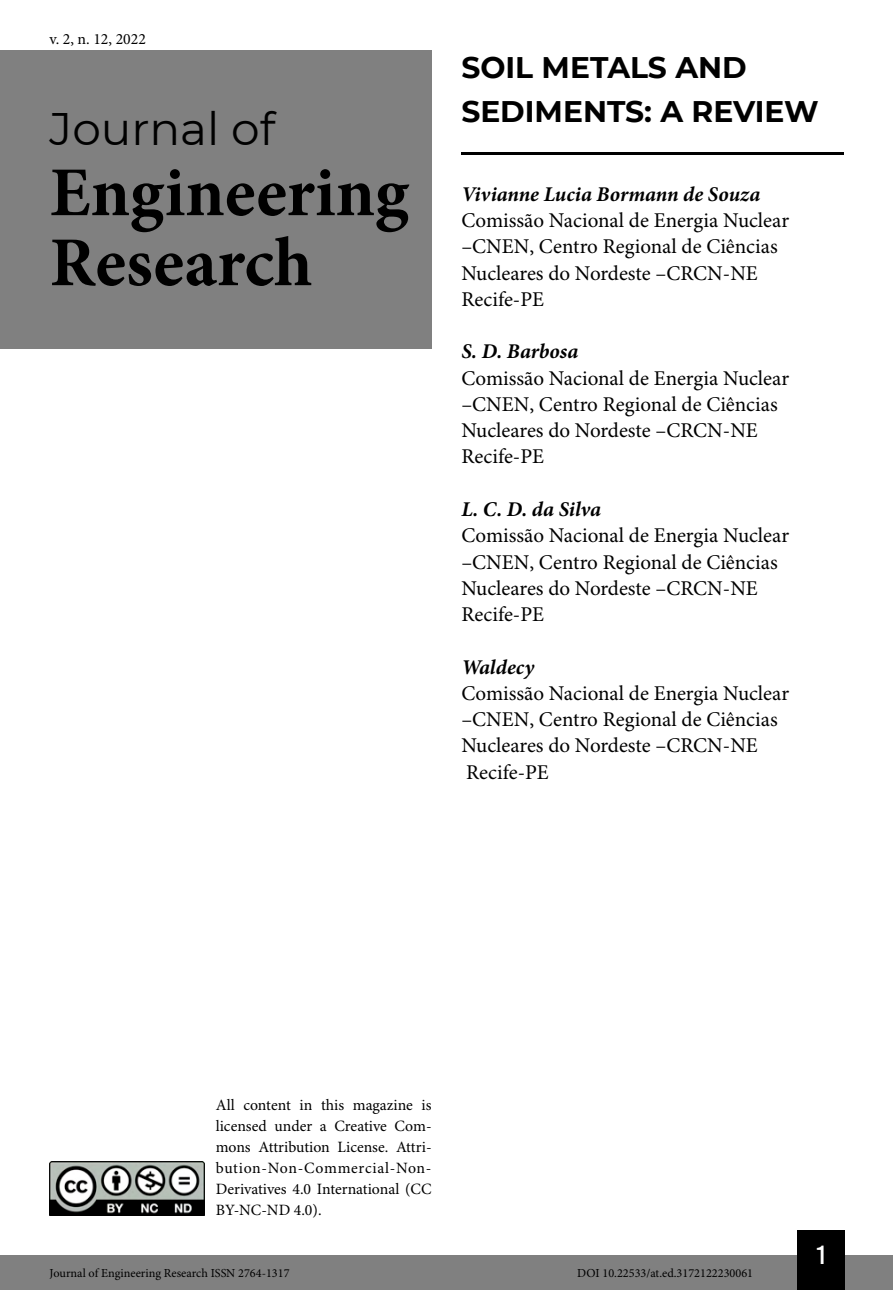
<style>
.page{position:relative;width:893px;height:1290px;background:#fff}
.page>*{position:absolute;margin:0;border:0;box-sizing:border-box;transform-origin:0 0}
.t1{font:700 70px/70px "Minion Pro";color:#000}
.t2{font:45.5px "Montserrat";color:#000}
.t3{font:700 29.75px/43.8px "Montserrat";color:#000}
.t4{font:26.25px "Bebas Kai";color:#fff}
.t5{font:21px/26.2px "Minion Pro";color:#000}
.t6{font:italic 700 21px "Minion Pro";color:#000}
.t7{font:15.75px/21px "Minion Pro";color:#000;text-align:justify}
.t8{font:12.25px "Minion Pro";color:#000}
</style>
<div class="page">
<div style="left:0;top:1255px;width:893px;height:35px;background:#808080"></div>
<div style="left:797px;top:1230px;width:48px;height:60px;background:#000"></div>
<img style="left:50px;top:1161px;width:154px;height:54px">
<div style="left:0;top:50px;width:432px;height:298px;background:#808080"></div>
<hr style="left:461px;top:153px;width:382px;height:2px;background:#000">
<p class="t7" style="left:50px;top:29px;width:98px">v. 2, n. 12, 2022</p>
<h2 class="t2" style="left:50px;top:98px;width:227px">Journal of</h2>
<h1 class="t1" style="left:50px;top:157px;width:361px">Engineering<br>Research</h1>
<h3 class="t3" style="left:461px;top:44px;width:359px">SOIL METALS AND<br>SEDIMENTS: A REVIEW</h3>
<p class="t6" style="left:461px;top:179px;width:300px">Vivianne Lucia Bormann de Souza</p>
<p class="t5" style="left:461px;top:208px;width:329px">Comissão Nacional de Energia Nuclear –CNEN, Centro Regional de Ciências<br>Nucleares do Nordeste –CRCN-NE<br>Recife-PE</p>
<p class="t6" style="left:461px;top:337px;width:118px">S. D. Barbosa</p>
<p class="t5" style="left:461px;top:366px;width:329px">Comissão Nacional de Energia Nuclear –CNEN, Centro Regional de Ciências<br>Nucleares do Nordeste –CRCN-NE<br>Recife-PE</p>
<p class="t6" style="left:461px;top:494px;width:141px">L. C. D. da Silva</p>
<p class="t5" style="left:461px;top:523px;width:329px">Comissão Nacional de Energia Nuclear –CNEN, Centro Regional de Ciências<br>Nucleares do Nordeste –CRCN-NE<br>Recife-PE</p>
<p class="t6" style="left:461px;top:652px;width:74px">Waldecy</p>
<p class="t5" style="left:461px;top:681px;width:329px">Comissão Nacional de Energia Nuclear –CNEN, Centro Regional de Ciências<br>Nucleares do Nordeste –CRCN-NE<br>Recife-PE</p>
<p class="t7" style="left:216px;top:1095px;width:217px">All content in this magazine is licensed under a Creative Com&shy;mons Attribution License. Attri&shy;bution-Non-Commercial-Non-Derivatives 4.0 International (CC BY-NC-ND 4.0).</p>
<p class="t4" style="left:817px;top:1241px;width:10px">1</p>
<p class="t8" style="left:50px;top:1266px;width:241px">Journal of Engineering Research ISSN 2764-1317</p>
<p class="t8" style="left:577px;top:1266px;width:177px">DOI 10.22533/at.ed.3172122230061</p>
</div>
